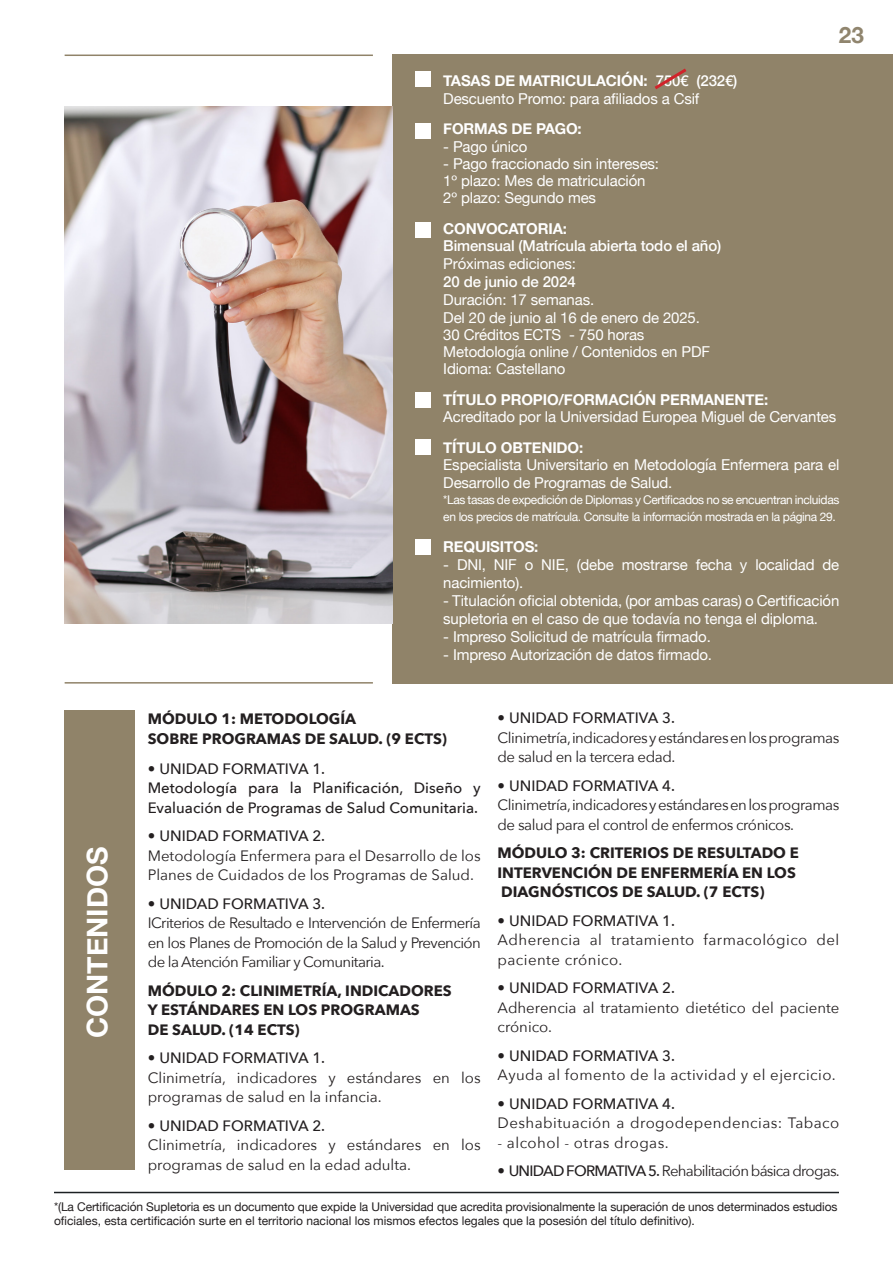
<style>
.page{position:relative;width:893px;height:1263px;background:#fff}
.page>*{position:absolute;margin:0;border:0;box-sizing:border-box;transform-origin:0 0}
.t1{font:700 28.5px "Helvetica Neue";color:#fff}
.t2{font:700 22.5px "Helvetica Neue";color:#90856e}
.t3{font:15px/18px "Helvetica Neue";letter-spacing:-.01em;color:#fff}
.t4{font:15px/19.5px "Avenir Next";color:#231f20}
.t5{font:500 15px/19.5px "Avenir Next";color:#231f20}
.t6{font:700 15px "Avenir Next";color:#231f20}
.t7{font:15px/19.5px "Avenir Next";letter-spacing:-.03em;color:#231f20}
.t8{font:15px/19.5px "Avenir Next";letter-spacing:.03em;color:#231f20}
.t9{font:700 15px "Helvetica Neue";letter-spacing:-.01em;color:#fff}
.t10{font:500 15px "Helvetica Neue";letter-spacing:-.01em;color:#fff}
.t11{font:15px "Avenir Next";letter-spacing:-.05em;color:#231f20}
.t12{font:12px/14.4px "Helvetica Neue";letter-spacing:-.01em;color:#231f20}
.t13{font:12px/17.2px "Helvetica Neue";letter-spacing:-.03em;color:#fff}
.s1{font-weight:500}
.s2{font-family:"Helvetica Neue"}
.s3{font-family:"Helvetica Neue";font-weight:500}
</style>
<div class="page">
<div style="left:392px;top:54px;width:501px;height:629px;background:#908369"></div>
<hr style="left:65px;top:55px;width:308px;height:1px;background:#908369">
<hr style="left:65px;top:682px;width:308px;height:2px;background:#908369">
<hr style="left:54px;top:1192px;width:785px;height:1px;background:#1c2023">
<div style="left:65px;top:710px;width:70px;height:459px;background:#908369"></div>
<svg style="left:654px;top:68px;width:33px;height:22px"></svg>
<div style="left:415px;top:72px;width:16px;height:15px;background:#fff"></div>
<div style="left:415px;top:123px;width:16px;height:15px;background:#fff"></div>
<div style="left:415px;top:222px;width:16px;height:16px;background:#fff"></div>
<div style="left:415px;top:393px;width:16px;height:15px;background:#fff"></div>
<div style="left:415px;top:440px;width:16px;height:15px;background:#fff"></div>
<div style="left:415px;top:539px;width:16px;height:15px;background:#fff"></div>
<img style="left:65px;top:106px;width:327px;height:518px">
<h2 class="t2" style="left:839px;top:18px;width:27px">23</h2>
<h1 class="t1" style="left:75px;top:1038px;width:193px;rotate:-90deg">CONTENIDOS</h1>
<p class="t9" style="left:443px;top:68px;width:296px">TASAS DE MATRICULACIÓN: <span class="s1">750€ (232€)</span></p>
<p class="t3" style="left:443px;top:90px;width:258px">Descuento Promo: para afiliados a Csif</p>
<p class="t9" style="left:443px;top:117px;width:140px">FORMAS DE PAGO:</p>
<p class="t3" style="left:443px;top:138px;width:86px">- Pago único</p>
<p class="t3" style="left:443px;top:155px;width:217px">- Pago fraccionado sin intereses:</p>
<p class="t3" style="left:443px;top:173px;width:204px">1º plazo: Mes de matriculación</p>
<p class="t3" style="left:443px;top:190px;width:154px">2º plazo: Segundo mes</p>
<p class="t9" style="left:443px;top:217px;width:125px">CONVOCATORIA:</p>
<p class="t10" style="left:443px;top:234px;width:280px">Bimensual (Matrícula abierta todo el año)</p>
<p class="t3" style="left:443px;top:255px;width:134px">Próximas ediciones:</p>
<p class="t10" style="left:443px;top:269px;width:134px">20 de junio de 2024</p>
<p class="t3" style="left:443px;top:291px;width:152px">Duración: 17 semanas.</p>
<p class="t3" style="left:443px;top:309px;width:258px">Del 20 de junio al 16 de enero de 2025.</p>
<p class="t3" style="left:443px;top:326px;width:203px">30 Créditos ECTS - 750 horas</p>
<p class="t3" style="left:443px;top:344px;width:268px">Metodología online / Contenidos en PDF</p>
<p class="t3" style="left:443px;top:361px;width:124px">Idioma: Castellano</p>
<p class="t9" style="left:443px;top:388px;width:326px">TÍTULO PROPIO/FORMACIÓN PERMANENTE:</p>
<p class="t3" style="left:443px;top:409px;width:395px">Acreditado por la Universidad Europea Miguel de Cervantes</p>
<p class="t9" style="left:443px;top:436px;width:141px">TÍTULO OBTENIDO:</p>
<p class="t3" style="left:443px;top:457px;width:398px;line-height:17.2px">Especialista Universitario en Metodología Enfermera para el<br>Desarrollo de Programas de Salud.</p>
<p class="t13" style="left:443px;top:492px;width:398px">*Las tasas de expedición de Diplomas y Certificados no se encuentran incluidas en los precios de matrícula. Consulte la información mostrada en la página 29.</p>
<p class="t9" style="left:443px;top:535px;width:97px">REQUISITOS:</p>
<p class="t3" style="left:443px;top:557px;width:398px">- DNI, NIF o NIE, (debe mostrarse fecha y localidad de nacimiento).</p>
<p class="t3" style="left:443px;top:593px;width:398px">- Titulación oficial obtenida, (por ambas caras) o Certificación supletoria en el caso de que todavía no tenga el diploma.</p>
<p class="t3" style="left:443px;top:629px;width:269px">- Impreso Solicitud de matrícula firmado.</p>
<p class="t3" style="left:443px;top:647px;width:270px">- Impreso Autorización de datos firmado.</p>
<p class="t6" style="left:148px;top:706px;width:210px">MÓDULO 1: METODOLOGÍA</p>
<p class="t6" style="left:148px;top:725px;width:301px">SOBRE PROGRAMAS DE SALUD. (9 ECTS)</p>
<p class="t5" style="left:148px;top:758px;width:179px"><span class="s2">•</span> UNIDAD FORMATIVA 1.</p>
<p class="t5" style="left:148px;top:778px;width:334px">Metodología para la Planificación, Diseño y<br>Evaluación de Programas de Salud Comunitaria.</p>
<p class="t5" style="left:148px;top:826px;width:179px"><span class="s2">•</span> UNIDAD FORMATIVA 2.</p>
<p class="t4" style="left:148px;top:845px;width:334px">Metodología Enfermera para el Desarrollo de los<br>Planes de Cuidados de los Programas de Salud.</p>
<p class="t5" style="left:148px;top:893px;width:179px"><span class="s2">•</span> UNIDAD FORMATIVA 3.</p>
<p class="t4" style="left:148px;top:912px;width:334px;text-align:justify">ICriterios de Resultado e Intervención de Enfermería en los Planes de Promoción de la Salud y Prevención de la Atención Familiar y Comunitaria.</p>
<p class="t6" style="left:148px;top:977px;width:305px">MÓDULO 2: CLINIMETRÍA, INDICADORES</p>
<p class="t6" style="left:148px;top:997px;width:274px">Y ESTÁNDARES EN LOS PROGRAMAS</p>
<p class="t6" style="left:148px;top:1016px;width:153px">DE SALUD. (14 ECTS)</p>
<p class="t5" style="left:148px;top:1048px;width:179px"><span class="s2">•</span> UNIDAD FORMATIVA 1.</p>
<p class="t4" style="left:148px;top:1067px;width:334px">Clinimetría, indicadores y estándares en los programas de salud en la infancia.</p>
<p class="t5" style="left:148px;top:1115px;width:179px"><span class="s2">•</span> UNIDAD FORMATIVA 2.</p>
<p class="t4" style="left:148px;top:1134px;width:334px">Clinimetría, indicadores y estándares en los programas de salud en la edad adulta.</p>
<p class="t5" style="left:497px;top:707px;width:179px"><span class="s2">•</span> UNIDAD FORMATIVA 3.</p>
<p class="t7" style="left:497px;top:727px;width:343px">Clinimetría, indicadores y estándares en los programas de salud en la tercera edad.</p>
<p class="t5" style="left:497px;top:775px;width:179px"><span class="s2">•</span> UNIDAD FORMATIVA 4.</p>
<p class="t7" style="left:497px;top:794px;width:343px">Clinimetría, indicadores y estándares en los programas de salud para el control de enfermos crónicos.</p>
<p class="t6" style="left:497px;top:840px;width:303px">MÓDULO 3: CRITERIOS DE RESULTADO E</p>
<p class="t6" style="left:497px;top:859px;width:300px">INTERVENCIÓN DE ENFERMERÍA EN LOS</p>
<p class="t6" style="left:501px;top:879px;width:265px">DIAGNÓSTICOS DE SALUD. (7 ECTS)</p>
<p class="t5" style="left:497px;top:910px;width:179px"><span class="s2">•</span> UNIDAD FORMATIVA 1.</p>
<p class="t8" style="left:497px;top:929px;width:343px">Adherencia al tratamiento farmacológico del paciente crónico.</p>
<p class="t5" style="left:497px;top:977px;width:179px"><span class="s2">•</span> UNIDAD FORMATIVA 2.</p>
<p class="t4" style="left:497px;top:997px;width:343px">Adherencia al tratamiento dietético del paciente crónico.</p>
<p class="t5" style="left:497px;top:1045px;width:179px"><span class="s2">•</span> UNIDAD FORMATIVA 3.</p>
<p class="t8" style="left:497px;top:1064px;width:340px">Ayuda al fomento de la actividad y el ejercicio.</p>
<p class="t5" style="left:497px;top:1093px;width:179px"><span class="s2">•</span> UNIDAD FORMATIVA 4.</p>
<p class="t8" style="left:497px;top:1112px;width:343px">Deshabituación a drogodependencias: Tabaco</p>
<p class="t8" style="left:497px;top:1132px;width:173px">- alcohol - otras drogas.</p>
<p class="t11" style="left:497px;top:1158px;width:344px"><span class="s3">•</span> <span class="s1">UNIDAD FORMATIVA 5.</span> Rehabilitación básica drogas.</p>
<p class="t12" style="left:54px;top:1200px;width:785px">*(La Certificación Supletoria es un documento que expide la Universidad que acredita provisionalmente la superación de unos determinados estudios oficiales, esta certificación surte en el territorio nacional los mismos efectos legales que la posesión del título definitivo).</p>
</div>
